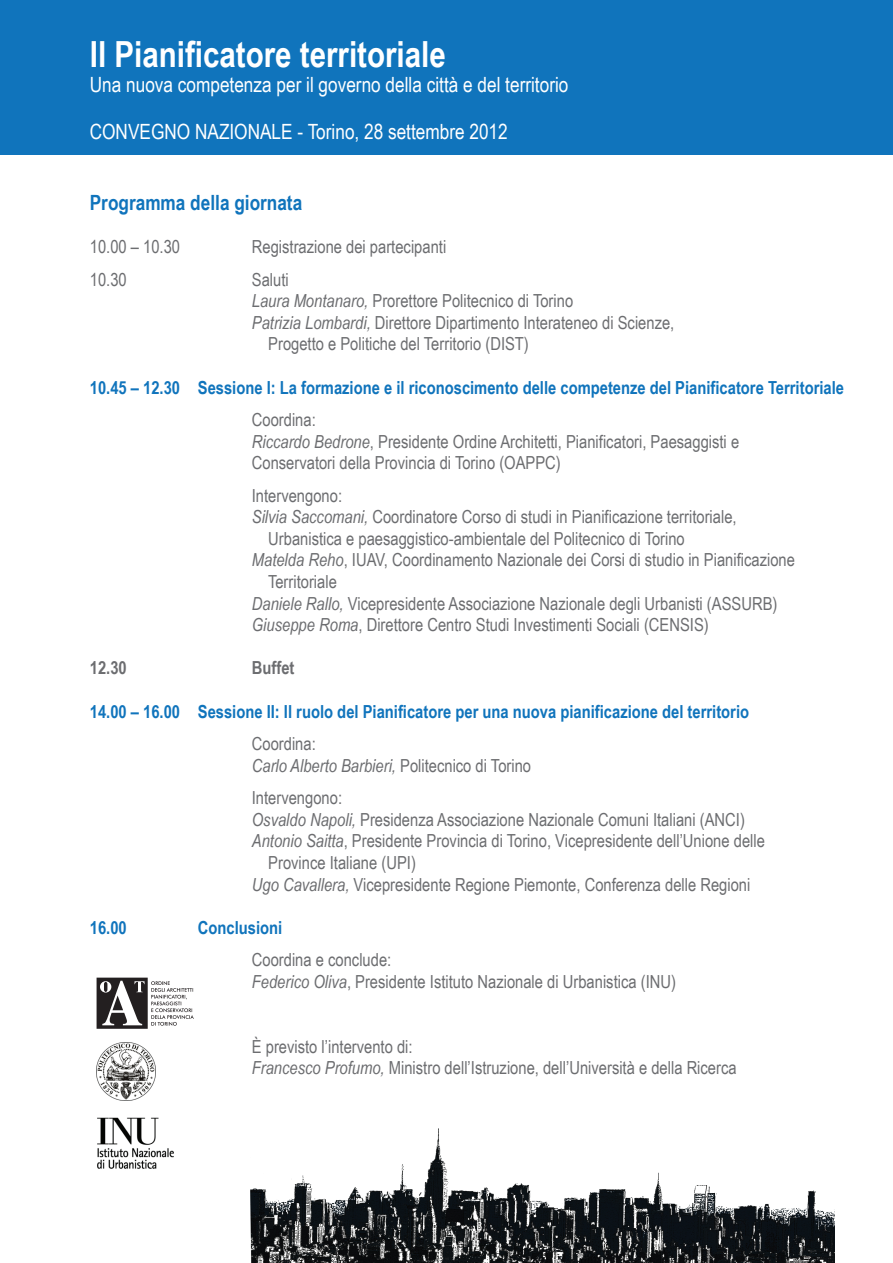
<style>
.page{position:relative;width:893px;height:1263px;background:#fff}
.page>*{position:absolute;margin:0;border:0;box-sizing:border-box;transform-origin:0 0}
.t1{font:700 36px "Arial Narrow";color:#fff}
.t2{font:21px "Arial Narrow";color:#fff}
.t3{font:700 21px "Arial Narrow";color:#1074bc}
.t4{font:18px/21.6px "Arial Narrow";color:#6c6d70}
.t5{font:700 18px "Arial Narrow";color:#1074bc}
.t6{font:700 18px "Arial Narrow";color:#6c6d70}
.s1{font-style:italic}
</style>
<div class="page">
<div style="left:0;top:0;width:893px;height:155px;background:#1074bc"></div>
<img style="left:97px;top:1117px;width:77px;height:52px">
<img style="left:97px;top:1042px;width:58px;height:58px">
<svg style="left:97px;top:978px;width:97px;height:51px"></svg>
<img style="left:251px;top:1128px;width:583px;height:135px">
<h1 class="t1" style="left:90px;top:27px;width:358px">Il Pianificatore territoriale</h1>
<p class="t2" style="left:90px;top:69px;width:480px">Una nuova competenza per il governo della città e del territorio</p>
<p class="t2" style="left:90px;top:116px;width:419px">CONVEGNO NAZIONALE - Torino, 28 settembre 2012</p>
<p class="t3" style="left:90px;top:187px;width:214px">Programma della giornata</p>
<p class="t4" style="left:90px;top:235px;width:92px">10.00 – 10.30</p>
<p class="t4" style="left:252px;top:235px;width:196px">Registrazione dei partecipanti</p>
<p class="t4" style="left:90px;top:268px;width:38px">10.30</p>
<p class="t4" style="left:252px;top:268px;width:38px">Saluti</p>
<p class="t4" style="left:252px;top:289px;width:323px"><span class="s1">Laura Montanaro,</span> Prorettore Politecnico di Torino</p>
<p class="t4" style="left:252px;top:311px;width:424px"><span class="s1">Patrizia Lombardi,</span> Direttore Dipartimento Interateneo di Scienze,</p>
<p class="t4" style="left:268px;top:333px;width:262px">Progetto e Politiche del Territorio (DIST)</p>
<p class="t5" style="left:90px;top:374px;width:756px">10.45 – 12.30 Sessione I: La formazione e il riconoscimento delle competenze del Pianificatore Territoriale</p>
<p class="t4" style="left:252px;top:408px;width:489px">Coordina:<br><span class="s1">Riccardo Bedrone</span>, Presidente Ordine Architetti, Pianificatori, Paesaggisti e<br>Conservatori della Provincia di Torino (OAPPC)</p>
<p class="t4" style="left:252px;top:484px;width:92px">Intervengono:</p>
<p class="t4" style="left:252px;top:505px;width:486px"><span class="s1">Silvia Saccomani,</span> Coordinatore Corso di studi in Pianificazione territoriale,</p>
<p class="t4" style="left:268px;top:527px;width:418px">Urbanistica e paesaggistico-ambientale del Politecnico di Torino</p>
<p class="t4" style="left:252px;top:549px;width:545px"><span class="s1">Matelda Reho</span>, IUAV, Coordinamento Nazionale dei Corsi di studio in Pianificazione</p>
<p class="t4" style="left:268px;top:570px;width:70px">Territoriale</p>
<p class="t4" style="left:252px;top:592px;width:527px"><span class="s1">Daniele Rallo,</span> Vicepresidente Associazione Nazionale degli Urbanisti (ASSURB)</p>
<p class="t4" style="left:252px;top:613px;width:458px"><span class="s1">Giuseppe Roma</span>, Direttore Centro Studi Investimenti Sociali (CENSIS)</p>
<p class="t6" style="left:90px;top:654px;width:38px">12.30</p>
<p class="t6" style="left:252px;top:654px;width:44px">Buffet</p>
<p class="t5" style="left:90px;top:698px;width:661px">14.00 – 16.00 Sessione II: Il ruolo del Pianificatore per una nuova pianificazione del territorio</p>
<p class="t4" style="left:252px;top:732px;width:281px">Coordina:<br><span class="s1">Carlo Alberto Barbieri,</span> Politecnico di Torino</p>
<p class="t4" style="left:252px;top:786px;width:92px">Intervengono:</p>
<p class="t4" style="left:252px;top:808px;width:495px"><span class="s1">Osvaldo Napoli,</span> Presidenza Associazione Nazionale Comuni Italiani (ANCI)</p>
<p class="t4" style="left:252px;top:829px;width:515px"><span class="s1">Antonio Saitta</span>, Presidente Provincia di Torino, Vicepresidente dell’Unione delle</p>
<p class="t4" style="left:268px;top:851px;width:149px">Province Italiane (UPI)</p>
<p class="t4" style="left:252px;top:873px;width:500px"><span class="s1">Ugo Cavallera,</span> Vicepresidente Regione Piemonte, Conferenza delle Regioni</p>
<p class="t5" style="left:90px;top:914px;width:38px">16.00</p>
<p class="t5" style="left:198px;top:914px;width:86px">Conclusioni</p>
<p class="t4" style="left:252px;top:948px;width:426px">Coordina e conclude:<br><span class="s1">Federico Oliva</span>, Presidente Istituto Nazionale di Urbanistica (INU)</p>
<p class="t4" style="left:252px;top:1035px;width:486px">È previsto l’intervento di:<br><span class="s1">Francesco Profumo,</span> Ministro dell’Istruzione, dell’Università e della Ricerca</p>
</div>
